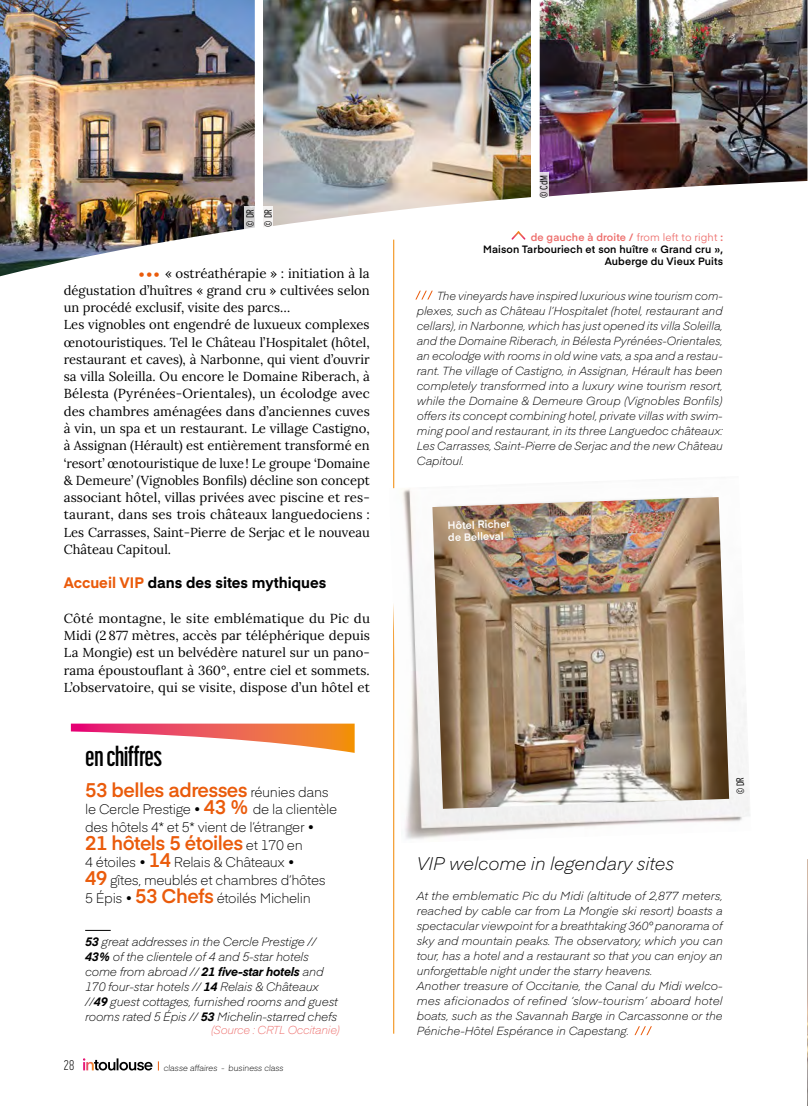
<style>
.page{position:relative;width:808px;height:1106px;background:#fff}
.page>*{position:absolute;margin:0;border:0;box-sizing:border-box;transform-origin:0 0}
.t1{font:700 26.7px "Korolev Compressed";letter-spacing:-.025em;color:#000}
.t2{font:600 19.5px "Eina 02";letter-spacing:-.025em;color:#ea5b0b}
.t3{font:italic 300 18px "Eina 02";letter-spacing:-.01em;color:#000}
.t4{font:700 15px "Eina 02";color:#000}
.t5{font:700 15px "Eina 03";color:#ea5b0b}
.t6{font:300 13.95px "Korolev Compressed";color:#000}
.t7{font:300 13.65px/17.7px "Eina 02";letter-spacing:-.025em;color:#000}
.t8{font:13.05px/17.2px "Lora";color:#000}
.t9{font:italic 300 12px/15px "Eina 02";letter-spacing:-.02em;color:#000}
.t10{font:italic 300 11.55px/15px "Eina 02";letter-spacing:-.01em;color:#000;text-align:justify}
.t11{font:italic 300 11.4px "Eina 02";letter-spacing:-.025em;color:#ed6e6c}
.t12{font:600 10.5px/12px "Eina 01";letter-spacing:.01em;color:#000;text-align:right}
.t13{font:600 10.5px/12px "Eina 01";color:#fff}
.t14{font:300 condensed 10.5px/18px "Interstate";letter-spacing:-.02em;color:#000}
.t15{font:300 8.4px "Eina 02";color:#000}
.s1{color:#ea5b0b}
.s2{font-weight:300;font-size:13.65px;color:#000}
.s3{font-weight:600;font-size:19.5px;color:#ea5b0b}
.s4{font-weight:700}
.s5{color:#ed6e6c}
.s6{font-weight:400;color:#ed6e6c}
</style>
<div class="page">
<svg style="left:511px;top:231px;width:14px;height:9px"></svg>
<svg style="left:83px;top:1058px;width:69px;height:12px"></svg>
<img style="left:540px;top:0;width:267px;height:197px">
<img style="left:263px;top:0;width:268px;height:226px">
<img style="left:0;top:0;width:255px;height:276px">
<svg style="left:539px;top:173px;width:9px;height:24px"></svg>
<div style="left:244px;top:206px;width:11px;height:23px;background:#cecdce"></div>
<div style="left:263px;top:206px;width:10px;height:23px;background:#f5f3f2"></div>
<img style="left:807px;top:859px;width:1px;height:247px">
<svg style="left:85px;top:930px;width:26px;height:1px"></svg>
<svg style="left:71px;top:723px;width:284px;height:30px"></svg>
<hr style="left:393px;top:240px;width:1px;height:793px;background:#f18700">
<svg style="left:634px;top:1026px;width:18px;height:9px"></svg>
<img style="left:393px;top:476px;width:357px;height:367px">
<img style="left:432px;top:497px;width:297px;height:311px">
<svg style="left:415px;top:291px;width:18px;height:8px"></svg>
<svg style="left:736px;top:777px;width:8px;height:17px"></svg>
<p class="t14" style="left:241px;top:226px;width:19px;rotate:-90deg">© DR © DR</p>
<p class="t8" style="left:64px;top:263px;width:308px;text-indent:101px">« ostréathérapie » : initiation à la dégustation d’huîtres « grand cru » cultivées selon un procédé exclusif, visite des parcs…<br>Les vignobles ont engendré de luxueux complexes œnotouristiques. Tel le Château l’Hospitalet (hôtel, restaurant et caves), à Narbonne, qui vient d’ouvrir sa villa Soleilla. Ou encore le Domaine Riberach, à Bélesta (Pyrénées-Orientales), un écolodge avec des chambres aménagées dans d’anciennes cuves à vin, un spa et un restaurant. Le village Castigno, à Assignan (Hérault) est entièrement transformé en ‘resort’ œnotouristique de luxe! Le groupe ‘Domaine &amp; Demeure’ (Vignobles Bonfils) décline son concept associant hôtel, villas privées avec piscine et res&shy;taurant, dans ses trois châteaux languedociens :<br>Les Carrasses, Saint-Pierre de Serjac et le nouveau Château Capitoul.</p>
<p class="t4" style="left:64px;top:572px;width:264px"><span class="s1">Accueil VIP</span> dans des sites mythiques</p>
<p class="t8" style="left:64px;top:608px;width:308px;text-align:justify">Côté montagne, le site emblématique du Pic du Midi (2877 mètres, accès par téléphérique depuis La Mongie) est un belvédère naturel sur un pano&shy;rama époustouflant à 360°, entre ciel et sommets.<br>L’observatoire, qui se visite, dispose d’un hôtel et</p>
<p class="t5" style="left:138px;top:264px;width:24px">•••</p>
<h1 class="t1" style="left:85px;top:741px;width:78px">en chiffres</h1>
<h2 class="t2" style="left:85px;top:775px;width:245px">53 belles adresses <span class="s2">réunies dans</span></h2>
<p class="t7" style="left:85px;top:799px;width:253px">le Cercle Prestige • <span class="s3">43 %</span> de la clientèle des hôtels 4* et 5* vient de l’étranger •</p>
<h2 class="t2" style="left:85px;top:828px;width:219px">21 hôtels 5 étoiles <span class="s2">et 170 en</span></h2>
<p class="t7" style="left:85px;top:852px;width:242px">4 étoiles • <span class="s3">14</span> Relais &amp; Châteaux •<br><span class="s3">49</span> gîtes, meublés et chambres d’hôtes<br>5 Épis • <span class="s3">53 Chefs</span> étoilés Michelin</p>
<p class="t9" style="left:85px;top:933px;width:254px"><span class="s4">53</span> great addresses in the Cercle Prestige // <span class="s4">43%</span> of the clientele of 4 and 5-star hotels come from abroad // <span class="s4">21 five-star hotels</span> and 170 four-star hotels // <span class="s4">14</span> Relais &amp; Châteaux //<span class="s4">49</span> guest cottages, furnished rooms and guest rooms rated 5 Épis // <span class="s4">53</span> Michelin-starred chefs</p>
<p class="t11" style="left:211px;top:1021px;width:131px">(Source : CRTL Occitanie)</p>
<p class="t6" style="left:64px;top:1057px;width:12px">28</p>
<p class="t15" style="left:163px;top:1061px;width:123px">classe affaires - business class</p>
<p class="t14" style="left:535px;top:198px;width:24px;rotate:-90deg">© CdM</p>
<p class="t12" style="left:483px;top:231px;width:241px"><span class="s5">de gauche à droite /</span> <span class="s6">from left to right</span> <span class="s5">:<br></span>Maison Tarbouriech et son huître « Grand cru »,<br>Auberge du Vieux Puits</p>
<p class="t10" style="left:417px;top:287px;width:308px;text-indent:20px">The vineyards have inspired luxurious wine tourism com&shy;plexes, such as Château l’Hospitalet (hotel, restaurant and cellars), in Narbonne, which has just opened its villa Soleilla, and the Domaine Riberach, in Bélesta Pyrénées-Orientales, an ecolodge with rooms in old wine vats, a spa and a restau&shy;rant. The village of Castigno, in Assignan, Hérault has been completely transformed into a luxury wine tourism resort, while the Domaine &amp; Demeure Group (Vignobles Bonfils) offers its concept combining hotel, private villas with swim&shy;ming pool and restaurant, in its three Languedoc châteaux:<br>Les Carrasses, Saint-Pierre de Serjac and the new Château Capitoul.</p>
<p class="t13" style="left:447px;top:519px;width:64px;rotate:-2deg">Hôtel Richer de Belleval</p>
<h3 class="t3" style="left:417px;top:850px;width:259px">VIP welcome in legendary sites</h3>
<p class="t10" style="left:417px;top:887px;width:308px;text-align:left">At the emblematic Pic du Midi (altitude of 2,877 meters, reached by cable car from La Mongie ski resort) boasts a spectacular viewpoint for a breathtaking 360° panorama of sky and mountain peaks. The observatory, which you can tour, has a hotel and a restaurant so that you can enjoy an unforgettable night under the starry heavens.<br>Another treasure of Occitanie, the Canal du Midi welco&shy;mes aficionados of refined ‘slow-tourism’ aboard hotel boats, such as the Savannah Barge in Carcassonne or the Péniche-Hôtel Espérance in Capestang.</p>
</div>
